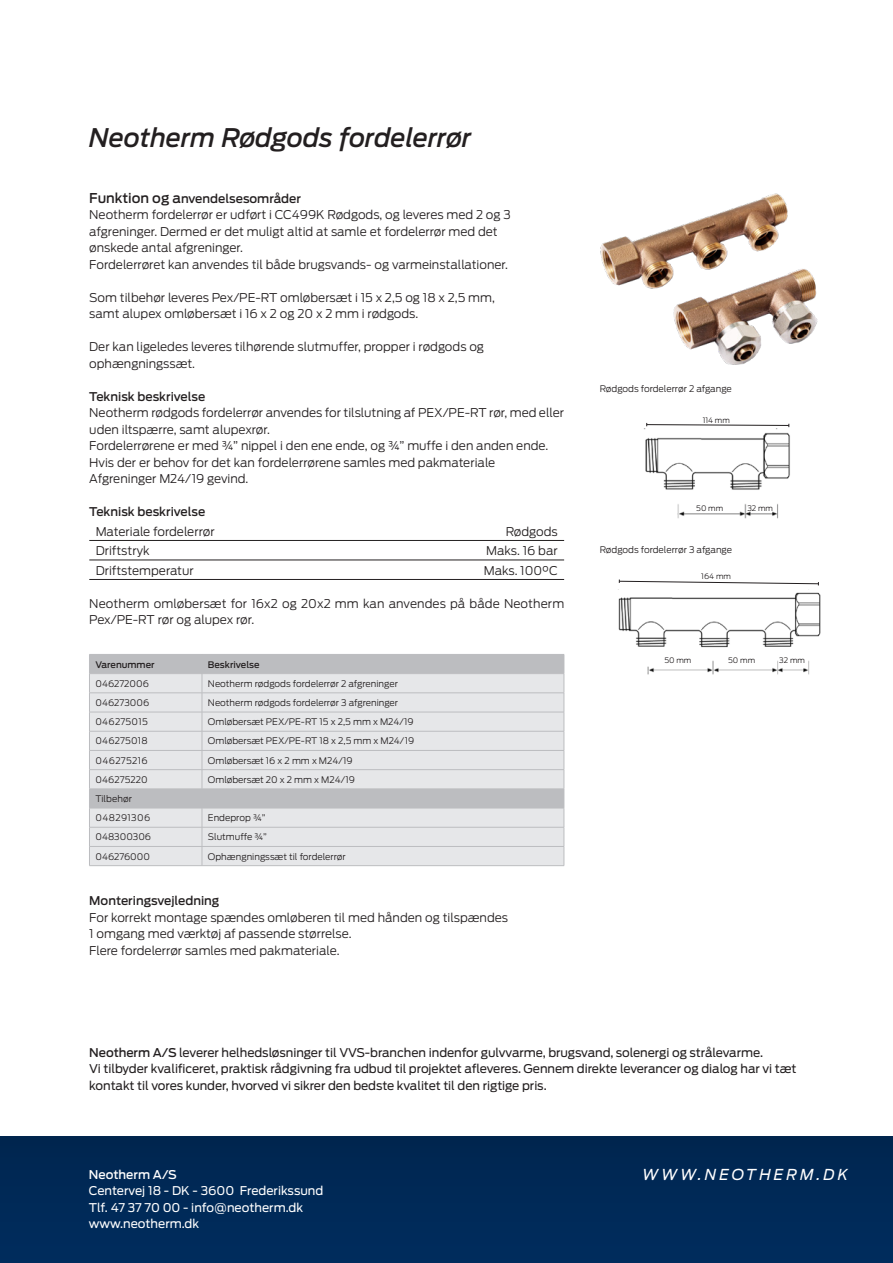
<style>
.page{position:relative;width:893px;height:1263px;background:#fff}
.page>*{position:absolute;margin:0;border:0;box-sizing:border-box;transform-origin:0 0}
.t1{font:italic 500 25.5px "Antenna";color:#231f20}
.t2{font:italic 15px "Antenna";letter-spacing:.2em;color:#fff}
.LAUF_NEU_1{font:300 12px/16.5px "Antenna";color:#231f20}
.t3{font:12px/16.5px "Antenna";letter-spacing:-.005em;color:#231f20}
.LAUF_NEU_1-2{font:500 12px "Antenna";color:#231f20}
.t4{font:12px "Antenna";color:#fff}
.t5{font:500 12px "Antenna";color:#fff}
.LAUF_NEU_1-3{font:300 9px "Antenna";color:#231f20}
.t6{font:500 9px "Antenna";color:#231f20}
.LAUF_NEU_1-4{font:300 9px "Antenna";letter-spacing:.04em;color:#231f20}
.LAUF_NEU_1-5{font:300 9px "Antenna";letter-spacing:.03em;color:#231f20}
.LAUF_NEU_1-6{font:300 9px "Antenna";letter-spacing:.02em;color:#231f20}
.t7{font:300 7.5px "Antenna";color:#231f20}
.s1{font-size:13.5px}
.s2{font-weight:500}
</style>
<div class="page">
<div style="left:0;top:1137px;width:893px;height:126px;background:#002957"></div>
<hr style="left:89px;top:540px;width:475px;height:1px;background:#231f20">
<hr style="left:89px;top:560px;width:475px;height:1px;background:#231f20">
<hr style="left:89px;top:579px;width:475px;height:1px;background:#231f20">
<img style="left:601px;top:193px;width:217px;height:172px">
<img style="left:644px;top:429px;width:146px;height:90px">
<img style="left:618px;top:592px;width:203px;height:83px">
<div style="left:90px;top:655px;width:474px;height:18px;background:#bcbdc0"></div>
<svg style="left:90px;top:674px;width:474px;height:191px;background:#e1e2e4"></svg>
<hr style="left:89px;top:654px;width:113px;height:1px;background:#bcbdc0">
<hr style="left:202px;top:654px;width:362px;height:1px;background:#bcbdc0">
<hr style="left:89px;top:673px;width:113px;height:1px;background:#bcbdc0">
<hr style="left:202px;top:673px;width:362px;height:1px;background:#bcbdc0">
<hr style="left:89px;top:692px;width:113px;height:1px;background:#bcbdc0">
<hr style="left:202px;top:692px;width:362px;height:1px;background:#bcbdc0">
<hr style="left:89px;top:712px;width:113px;height:1px;background:#bcbdc0">
<hr style="left:202px;top:712px;width:362px;height:1px;background:#bcbdc0">
<hr style="left:89px;top:731px;width:113px;height:1px;background:#bcbdc0">
<hr style="left:202px;top:731px;width:362px;height:1px;background:#bcbdc0">
<hr style="left:89px;top:750px;width:113px;height:1px;background:#bcbdc0">
<hr style="left:202px;top:750px;width:362px;height:1px;background:#bcbdc0">
<hr style="left:89px;top:769px;width:113px;height:1px;background:#bcbdc0">
<hr style="left:202px;top:769px;width:362px;height:1px;background:#bcbdc0">
<svg style="left:202px;top:655px;width:1px;height:133px"></svg>
<hr style="left:89px;top:788px;width:113px;height:1px;background:#bcbdc0">
<hr style="left:202px;top:788px;width:362px;height:1px;background:#bcbdc0">
<hr style="left:89px;top:808px;width:113px;height:1px;background:#bcbdc0">
<hr style="left:202px;top:808px;width:362px;height:1px;background:#bcbdc0">
<hr style="left:89px;top:827px;width:113px;height:1px;background:#bcbdc0">
<hr style="left:202px;top:827px;width:362px;height:1px;background:#bcbdc0">
<hr style="left:89px;top:846px;width:113px;height:1px;background:#bcbdc0">
<svg style="left:89px;top:655px;width:1px;height:210px"></svg>
<hr style="left:202px;top:846px;width:362px;height:1px;background:#bcbdc0">
<svg style="left:202px;top:808px;width:1px;height:57px"></svg>
<svg style="left:564px;top:655px;width:1px;height:210px"></svg>
<hr style="left:89px;top:865px;width:113px;height:1px;background:#bcbdc0">
<hr style="left:202px;top:865px;width:362px;height:1px;background:#bcbdc0">
<svg style="left:646px;top:423px;width:144px;height:4px"></svg>
<svg style="left:619px;top:579px;width:200px;height:6px"></svg>
<h1 class="t1" style="left:89px;top:122px;width:384px">Neotherm Rødgods fordelerrør</h1>
<p class="LAUF_NEU_1-2" style="left:89px;top:191px;width:213px"><span class="s1">Funktion og a</span>nvendelsesområder</p>
<p class="LAUF_NEU_1" style="left:89px;top:207px;width:423px">Neotherm fordelerrør er udført i CC499K Rødgods, og leveres med 2 og 3</p>
<p class="LAUF_NEU_1" style="left:89px;top:223px;width:410px">afgreninger. Dermed er det muligt altid at samle et fordelerrør med det</p>
<p class="LAUF_NEU_1" style="left:89px;top:240px;width:155px">ønskede antal afgreninger.</p>
<p class="LAUF_NEU_1" style="left:89px;top:256px;width:420px">Fordelerrøret kan anvendes til både brugsvands- og varmeinstallationer.</p>
<p class="LAUF_NEU_1" style="left:89px;top:289px;width:407px">Som tilbehør leveres Pex/PE-RT omløbersæt i 15 x 2,5 og 18 x 2,5 mm,</p>
<p class="LAUF_NEU_1" style="left:89px;top:306px;width:331px">samt alupex omløbersæt i 16 x 2 og 20 x 2 mm i rødgods.</p>
<p class="LAUF_NEU_1" style="left:89px;top:339px;width:396px">Der kan ligeledes leveres tilhørende slutmuffer, propper i rødgods og</p>
<p class="LAUF_NEU_1" style="left:89px;top:355px;width:107px">ophængningssæt.</p>
<p class="LAUF_NEU_1-2" style="left:89px;top:389px;width:118px">Teknisk beskrivelse</p>
<p class="LAUF_NEU_1" style="left:89px;top:405px;width:476px">Neotherm rødgods fordelerrør anvendes for tilslutning af PEX/PE-RT rør, med eller uden iltspærre, samt alupexrør.</p>
<p class="LAUF_NEU_1" style="left:89px;top:438px;width:461px">Fordelerrørene er med ¾” nippel i den ene ende, og ¾” muffe i den anden ende.</p>
<p class="LAUF_NEU_1" style="left:89px;top:454px;width:407px">Hvis der er behov for det kan fordelerrørene samles med pakmateriale</p>
<p class="LAUF_NEU_1" style="left:89px;top:471px;width:161px">Afgreninger M24/19 gevind.</p>
<p class="LAUF_NEU_1-2" style="left:89px;top:505px;width:118px">Teknisk beskrivelse</p>
<p class="LAUF_NEU_1" style="left:96px;top:523px;width:120px">Materiale fordelerrør</p>
<p class="LAUF_NEU_1" style="left:506px;top:523px;width:54px">Rødgods</p>
<p class="LAUF_NEU_1" style="left:96px;top:543px;width:55px">Driftstryk</p>
<p class="LAUF_NEU_1" style="left:486px;top:543px;width:73px">Maks. 16 bar</p>
<p class="LAUF_NEU_1" style="left:96px;top:562px;width:100px">Driftstemperatur</p>
<p class="LAUF_NEU_1" style="left:484px;top:562px;width:75px">Maks. 100°C</p>
<p class="LAUF_NEU_1" style="left:89px;top:595px;width:476px">Neotherm omløbersæt for 16x2 og 20x2 mm kan anvendes på både Neotherm<br>Pex/PE-RT rør og alupex rør.</p>
<p class="t6" style="left:95px;top:659px;width:61px">Varenummer</p>
<p class="t6" style="left:208px;top:659px;width:53px">Beskrivelse</p>
<p class="LAUF_NEU_1-3" style="left:95px;top:678px;width:55px">046272006</p>
<p class="LAUF_NEU_1-3" style="left:208px;top:678px;width:191px">Neotherm rødgods fordelerrør 2 afgreninger</p>
<p class="LAUF_NEU_1-3" style="left:95px;top:697px;width:55px">046273006</p>
<p class="LAUF_NEU_1-3" style="left:208px;top:697px;width:192px">Neotherm rødgods fordelerrør 3 afgreninger</p>
<p class="LAUF_NEU_1-5" style="left:95px;top:717px;width:54px">046275015</p>
<p class="LAUF_NEU_1-3" style="left:208px;top:717px;width:207px">Omløbersæt PEX/PE-RT 15 x 2,5 mm x M24/19</p>
<p class="LAUF_NEU_1-6" style="left:95px;top:736px;width:54px">046275018</p>
<p class="LAUF_NEU_1-3" style="left:208px;top:736px;width:208px">Omløbersæt PEX/PE-RT 18 x 2,5 mm x M24/19</p>
<p class="LAUF_NEU_1-4" style="left:95px;top:755px;width:54px">046275216</p>
<p class="LAUF_NEU_1-3" style="left:208px;top:755px;width:146px">Omløbersæt 16 x 2 mm x M24/19</p>
<p class="LAUF_NEU_1-3" style="left:95px;top:774px;width:54px">046275220</p>
<p class="LAUF_NEU_1-3" style="left:208px;top:774px;width:149px">Omløbersæt 20 x 2 mm x M24/19</p>
<p class="LAUF_NEU_1-3" style="left:95px;top:793px;width:38px">Tilbehør</p>
<p class="LAUF_NEU_1-4" style="left:95px;top:813px;width:56px">048291306</p>
<p class="LAUF_NEU_1-3" style="left:208px;top:813px;width:59px">Endeprop ¾”</p>
<p class="LAUF_NEU_1-3" style="left:95px;top:832px;width:57px">048300306</p>
<p class="LAUF_NEU_1-3" style="left:208px;top:832px;width:61px">Slutmuffe ¾”</p>
<p class="LAUF_NEU_1-3" style="left:95px;top:851px;width:56px">046276000</p>
<p class="LAUF_NEU_1-3" style="left:208px;top:851px;width:139px">Ophængningssæt til fordelerrør</p>
<p class="LAUF_NEU_1-2" style="left:89px;top:893px;width:132px">Monteringsvejledning</p>
<p class="LAUF_NEU_1" style="left:89px;top:909px;width:420px">For korrekt montage spændes omløberen til med hånden og tilspændes</p>
<p class="LAUF_NEU_1" style="left:89px;top:925px;width:264px">1 omgang med værktøj af passende størrelse.</p>
<p class="LAUF_NEU_1" style="left:89px;top:942px;width:252px">Flere fordelerrør samles med pakmateriale.</p>
<p class="LAUF_NEU_1-3" style="left:600px;top:383px;width:134px">Rødgods fordelerrør 2 afgange</p>
<p class="t7" style="left:703px;top:416px;width:29px">114 mm</p>
<p class="t7" style="left:696px;top:504px;width:28px">50 mm</p>
<p class="LAUF_NEU_1-3" style="left:600px;top:544px;width:134px">Rødgods fordelerrør 3 afgange</p>
<p class="t7" style="left:701px;top:572px;width:31px">164 mm</p>
<p class="t7" style="left:747px;top:504px;width:27px">32 mm</p>
<p class="t7" style="left:664px;top:656px;width:28px">50 mm</p>
<p class="t7" style="left:728px;top:656px;width:28px">50 mm</p>
<p class="t7" style="left:779px;top:656px;width:27px">32 mm</p>
<p class="t3" style="left:89px;top:1044px;width:675px"><span class="s2">Neotherm A/S</span> leverer helhedsløsninger til VVS-branchen indenfor gulvvarme, brugsvand, solenergi og strålevarme.</p>
<p class="t3" style="left:89px;top:1061px;width:709px">Vi tilbyder kvalificeret, praktisk rådgivning fra udbud til projektet afleveres. Gennem direkte leverancer og dialog har vi tæt kontakt til vores kunder, hvorved vi sikrer den bedste kvalitet til den rigtige pris.</p>
<p class="t5" style="left:89px;top:1167px;width:90px">Neotherm A/S</p>
<p class="t4" style="left:89px;top:1183px;width:236px">Centervej 18 - DK - 3600 Frederikssund</p>
<p class="t4" style="left:89px;top:1200px;width:216px">Tlf. 47 37 70 00 - info@neotherm.dk</p>
<p class="t4" style="left:89px;top:1216px;width:112px">www.neotherm.dk</p>
<p class="t2" style="left:642px;top:1166px;width:207px">WWW.NEOTHERM.DK</p>
</div>
